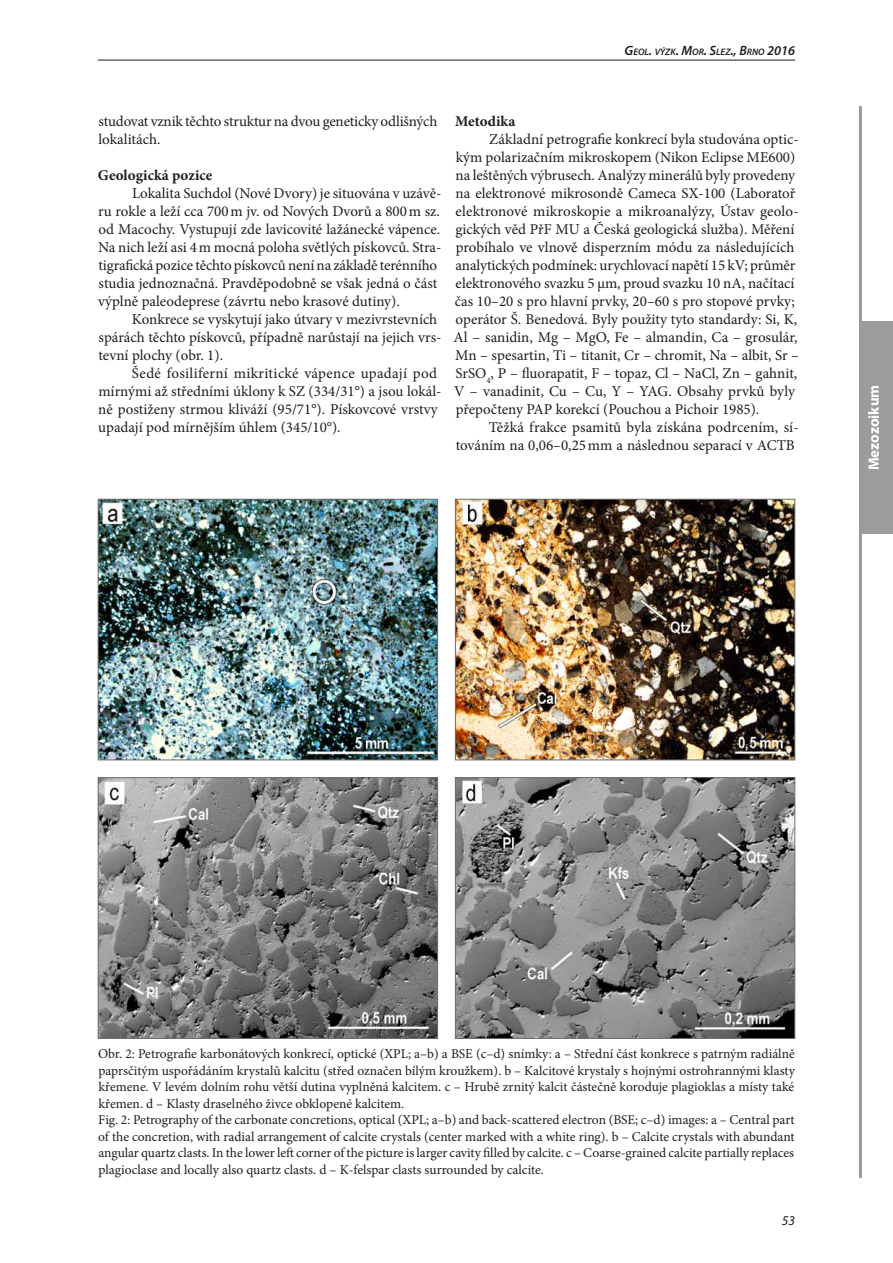
<style>
.page{position:relative;width:893px;height:1263px;background:#fff}
.page>*{position:absolute;margin:0;border:0;box-sizing:border-box;transform-origin:0 0}
.t1{font:15px/18px "Minion Pro";color:#1d1d1b}
.t2{font:700 15px "Minion Pro";letter-spacing:.005em;color:#1d1d1b}
.t3{font:700 15px "Myriad Pro";color:#fff}
.t4{font:13.5px/16.5px "Minion Pro";color:#1d1d1b}
.t5{font:italic 13.5px "Myriad Pro";color:#1d1d1b}
.t6{font:italic 600 9.45px "Myriad Pro";color:#1d1d1b}
.s1{font-size:13.5px}
</style>
<div class="page">
<hr style="left:859px;top:106px;width:3px;height:1072px;background:#9d9c9c">
<hr style="left:98px;top:60px;width:697px;height:1px;background:#1d1d1b">
<img style="left:100px;top:501px;width:336px;height:257px">
<div style="left:98px;top:499px;width:340px;height:261px;border:1px solid #6f6f6e"></div>
<img style="left:457px;top:501px;width:336px;height:257px">
<div style="left:455px;top:499px;width:340px;height:261px;border:1px solid #6f6f6e"></div>
<img style="left:100px;top:779px;width:336px;height:258px">
<div style="left:98px;top:777px;width:340px;height:262px;border:1px solid #6f6f6e"></div>
<img style="left:457px;top:779px;width:336px;height:258px">
<div style="left:455px;top:777px;width:340px;height:262px;border:1px solid #6f6f6e"></div>
<div style="left:859px;top:321px;width:34px;height:213px;background:#9d9c9c"></div>
<p class="t6" style="left:624px;top:49px;width:172px"><span class="s1">G</span>EOL<span class="s1">.</span> VÝZK<span class="s1">. M</span>OR<span class="s1">. S</span>LEZ<span class="s1">., B</span>RNO <span class="s1">2016</span></p>
<p class="t1" style="left:99px;top:114px;width:340px">studovat vznik těchto struktur na dvou geneticky odlišných lokalitách.</p>
<p class="t2" style="left:98px;top:169px;width:116px">Geologická pozice</p>
<p class="t1" style="left:98px;top:186px;width:345px;text-indent:34px">Lokalita Suchdol (Nové Dvory) je situována v uzávě&shy;ru rokle a leží cca 700 m jv. od Nových Dvorů a 800 m sz. od Macochy. Vystupují zde lavicovité lažánecké vápence.<br>Na nich leží asi 4 m mocná poloha světlých pískovců. Stra&shy;tigrafická pozice těchto pískovců není na základě terénního studia jednoznačná. Pravděpodobně se však jedná o část výplně paleodeprese (závrtu nebo krasové dutiny).</p>
<p class="t1" style="left:98px;top:312px;width:344px;text-indent:33px">Konkrece se vyskytují jako útvary v mezivrstevních spárách těchto pískovců, případně narůstají na jejich vrs&shy;tevní plochy (obr. 1).</p>
<p class="t1" style="left:98px;top:366px;width:345px;text-indent:34px">Šedé fosiliferní mikritické vápence upadají pod mírnými až středními úklony k SZ (334/31°) a jsou lokál&shy;ně postiženy strmou kliváží (95/71°). Pískovcové vrstvy upadají pod mírnějším úhlem (345/10°).</p>
<p class="t2" style="left:455px;top:115px;width:62px">Metodika</p>
<p class="t1" style="left:454px;top:132px;width:347px;text-indent:36px">Základní petrografie konkrecí byla studována optic&shy;kým polarizačním mikroskopem (Nikon Eclipse ME600) na leštěných výbrusech. Analýzy minerálů byly provedeny na elektronové mikrosondě Cameca SX-100 (Laboratoř elektronové mikroskopie a mikroanalýzy, Ústav geolo&shy;gických věd PřF MU a Česká geologická služba). Měření probíhalo ve vlnově disperzním módu za následujících analytických podmínek: urychlovací napětí 15 kV; průměr elektronového svazku 5 μm, proud svazku 10 nA, načítací čas 10–20 s pro hlavní prvky, 20–60 s pro stopové prvky; operátor Š. Benedová. Byly použity tyto standardy: Si, K, Al – sanidin, Mg – MgO, Fe – almandin, Ca – grosulár, Mn – spesartin, Ti – titanit, Cr – chromit, Na – albit, Sr – SrSO<sub>4</sub>, P – fluorapatit, F – topaz, Cl – NaCl, Zn – gahnit, V – vanadinit, Cu – Cu, Y – YAG. Obsahy prvků byly přepočteny PAP korekcí (Pouchou a Pichoir 1985).</p>
<p class="t1" style="left:456px;top:420px;width:345px;text-align:right">Těžká frakce psamitů byla získána podrcením, sí&shy;továním na 0,06–0,25 mm a následnou separací v ACTB</p>
<p class="t3" style="left:868px;top:470px;width:87px;rotate:-90deg">Mezozoikum</p>
<p class="t4" style="left:98px;top:1047px;width:698px">Obr. 2: Petrografie karbonátových konkrecí, optické (XPL; a–b) a BSE (c–d) snímky: a – Střední část konkrece s patrným radiálně paprsčitým uspořádáním krystalů kalcitu (střed označen bílým kroužkem). b – Kalcitové krystaly s hojnými ostrohrannými klasty křemene. V levém dolním rohu větší dutina vyplněná kalcitem. c – Hrubě zrnitý kalcit částečně koroduje plagioklas a místy také křemen. d – Klasty draselného živce obklopené kalcitem.<br>Fig. 2: Petrography of the carbonate concretions, optical (XPL; a–b) and back-scattered electron (BSE; c–d) images: a – Central part of the concretion, with radial arrangement of calcite crystals (center marked with a white ring). b – Calcite crystals with abundant angular quartz clasts. In the lower left corner of the picture is larger cavity filled by calcite. c – Coarse-grained calcite partially replaces plagioclase and locally also quartz clasts. d – K-felspar clasts surrounded by calcite.</p>
<p class="t5" style="left:782px;top:1215px;width:15px">53</p>
</div>
